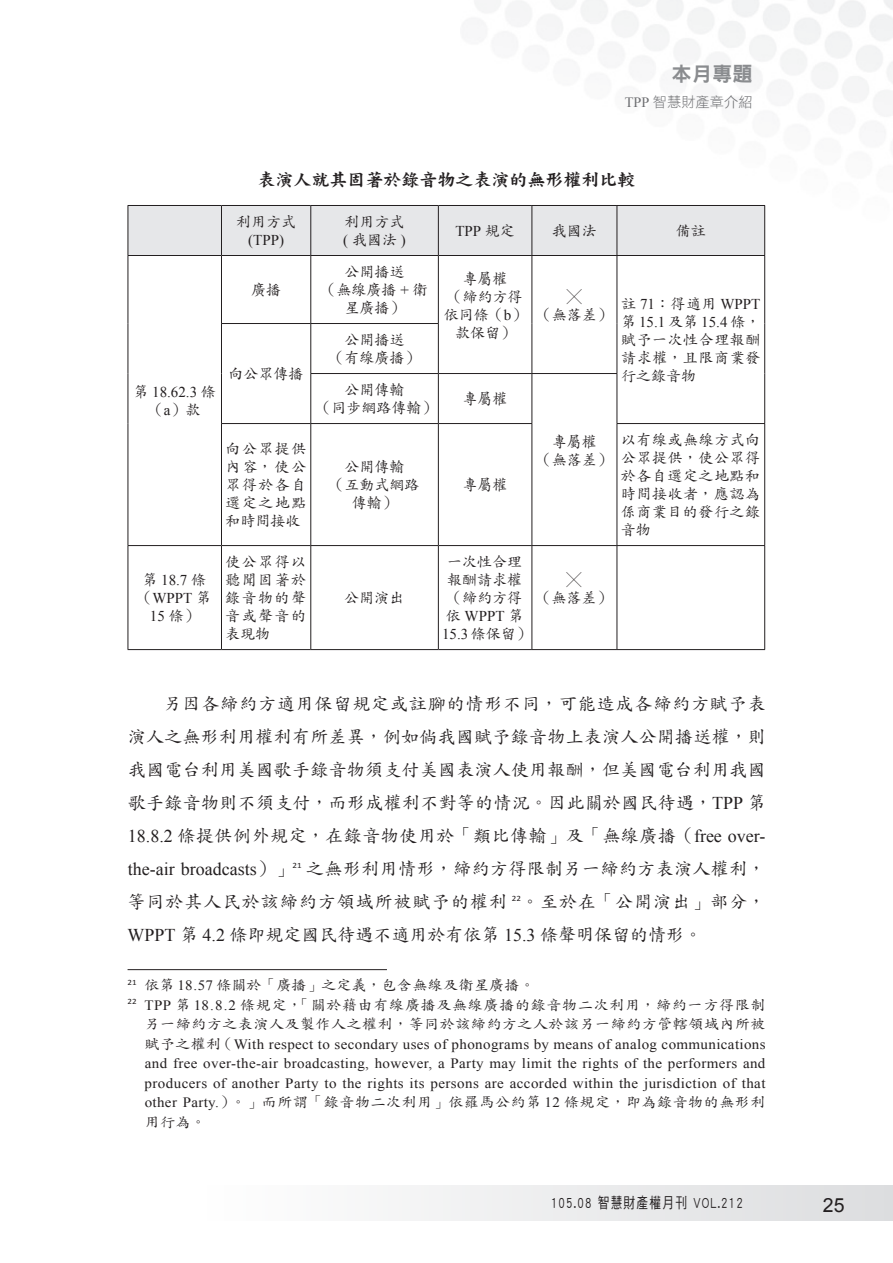
<style>
.page{position:relative;width:893px;height:1263px;background:#fff}
.page>*{position:absolute;margin:0;border:0;box-sizing:border-box;transform-origin:0 0}
.t1{font:20.25px "DF Hei Std W9";color:#8a8c8f}
.t2{font:19.5px "Arial";color:#231f20}
.t3{font:18px/33px "DF Kai Shu Std W5";color:#231f20;text-align:justify}
.t4{font:18px "DF Kai Shu Std W9";color:#231f20}
.t5{font:15px/18px "DF Kai Shu Std W5";color:#231f20;text-align:center}
.t6{font:15px/18px "Times New Roman";color:#231f20}
.t7{font:15px "DF Hei Std W5";letter-spacing:.1em;color:#231f20;scale:.78 1}
.t8{font:15px/18px "DF Kai Shu Std W5";letter-spacing:.035em;color:#231f20}
.t9{font:14.25px/19.5px "Times New Roman";letter-spacing:.03em;color:#231f20;text-align:justify;scale:1.05 1}
.t10{font:14.25px/19.5px "DF Kai Shu Std W5";letter-spacing:.035em;color:#231f20;scale:1.05 1}
.t11{font:14.25px "DF Hei Std W3";color:#6c6d70}
.s1{font-family:"Times New Roman"}
.s2{font-family:"DF Kai Shu Std W5"}
</style>
<div class="page">
<div style="left:207px;top:1185px;width:686px;height:36px;background:linear-gradient(to right,#fefefe,#dcdddf)"></div>
<div style="left:129px;top:206px;width:635px;height:49px;background:#e6e7e9"></div>
<hr style="left:128px;top:205px;width:93px;height:1px;background:#231f20">
<hr style="left:128px;top:206px;width:1px;height:49px;background:#231f20">
<hr style="left:221px;top:205px;width:90px;height:1px;background:#231f20">
<hr style="left:221px;top:206px;width:1px;height:49px;background:#231f20">
<hr style="left:311px;top:205px;width:127px;height:1px;background:#231f20">
<hr style="left:310px;top:206px;width:1px;height:49px;background:#231f20">
<hr style="left:438px;top:205px;width:94px;height:1px;background:#231f20">
<hr style="left:438px;top:206px;width:1px;height:49px;background:#231f20">
<hr style="left:532px;top:205px;width:85px;height:1px;background:#231f20">
<hr style="left:531px;top:206px;width:1px;height:49px;background:#231f20">
<hr style="left:617px;top:205px;width:148px;height:1px;background:#231f20">
<hr style="left:617px;top:206px;width:1px;height:49px;background:#231f20">
<hr style="left:764px;top:206px;width:1px;height:49px;background:#231f20">
<hr style="left:128px;top:255px;width:93px;height:1px;background:#231f20">
<hr style="left:128px;top:256px;width:1px;height:67px;background:#231f20">
<hr style="left:128px;top:323px;width:1px;height:50px;background:#231f20">
<hr style="left:128px;top:373px;width:1px;height:50px;background:#231f20">
<hr style="left:128px;top:423px;width:1px;height:122px;background:#231f20">
<hr style="left:221px;top:255px;width:90px;height:1px;background:#231f20">
<hr style="left:221px;top:256px;width:1px;height:67px;background:#231f20">
<hr style="left:311px;top:255px;width:127px;height:1px;background:#231f20">
<hr style="left:310px;top:256px;width:1px;height:67px;background:#231f20">
<hr style="left:438px;top:255px;width:94px;height:1px;background:#231f20">
<hr style="left:438px;top:256px;width:1px;height:67px;background:#231f20">
<hr style="left:532px;top:255px;width:85px;height:1px;background:#231f20">
<hr style="left:531px;top:256px;width:1px;height:67px;background:#231f20">
<hr style="left:531px;top:323px;width:1px;height:50px;background:#231f20">
<hr style="left:617px;top:255px;width:148px;height:1px;background:#231f20">
<hr style="left:617px;top:256px;width:1px;height:67px;background:#231f20">
<hr style="left:764px;top:256px;width:1px;height:67px;background:#231f20">
<hr style="left:617px;top:323px;width:1px;height:50px;background:#231f20">
<hr style="left:764px;top:323px;width:1px;height:50px;background:#231f20">
<hr style="left:764px;top:373px;width:1px;height:50px;background:#231f20">
<hr style="left:221px;top:323px;width:90px;height:1px;background:#231f20">
<hr style="left:221px;top:324px;width:1px;height:49px;background:#231f20">
<hr style="left:221px;top:373px;width:1px;height:50px;background:#231f20">
<hr style="left:311px;top:323px;width:128px;height:1px;background:#231f20">
<hr style="left:310px;top:324px;width:1px;height:49px;background:#231f20">
<hr style="left:438px;top:324px;width:1px;height:49px;background:#231f20">
<hr style="left:310px;top:373px;width:128px;height:1px;background:#231f20">
<hr style="left:310px;top:374px;width:1px;height:49px;background:#231f20">
<hr style="left:438px;top:373px;width:94px;height:1px;background:#231f20">
<hr style="left:438px;top:374px;width:1px;height:49px;background:#231f20">
<hr style="left:532px;top:373px;width:85px;height:1px;background:#231f20">
<hr style="left:531px;top:374px;width:1px;height:49px;background:#231f20">
<hr style="left:617px;top:374px;width:1px;height:49px;background:#231f20">
<hr style="left:221px;top:423px;width:90px;height:1px;background:#231f20">
<hr style="left:221px;top:424px;width:1px;height:121px;background:#231f20">
<hr style="left:311px;top:423px;width:127px;height:1px;background:#231f20">
<hr style="left:310px;top:424px;width:1px;height:121px;background:#231f20">
<hr style="left:438px;top:423px;width:94px;height:1px;background:#231f20">
<hr style="left:438px;top:424px;width:1px;height:121px;background:#231f20">
<hr style="left:531px;top:424px;width:1px;height:121px;background:#231f20">
<hr style="left:617px;top:423px;width:148px;height:1px;background:#231f20">
<hr style="left:617px;top:424px;width:1px;height:121px;background:#231f20">
<hr style="left:764px;top:424px;width:1px;height:121px;background:#231f20">
<hr style="left:128px;top:545px;width:93px;height:1px;background:#231f20">
<hr style="left:128px;top:546px;width:1px;height:103px;background:#231f20">
<hr style="left:221px;top:545px;width:90px;height:1px;background:#231f20">
<hr style="left:221px;top:546px;width:1px;height:103px;background:#231f20">
<hr style="left:311px;top:545px;width:127px;height:1px;background:#231f20">
<hr style="left:310px;top:546px;width:1px;height:103px;background:#231f20">
<hr style="left:438px;top:545px;width:94px;height:1px;background:#231f20">
<hr style="left:438px;top:546px;width:1px;height:103px;background:#231f20">
<hr style="left:532px;top:545px;width:85px;height:1px;background:#231f20">
<hr style="left:531px;top:546px;width:1px;height:103px;background:#231f20">
<hr style="left:617px;top:545px;width:148px;height:1px;background:#231f20">
<hr style="left:617px;top:546px;width:1px;height:103px;background:#231f20">
<hr style="left:764px;top:546px;width:1px;height:103px;background:#231f20">
<hr style="left:128px;top:649px;width:93px;height:1px;background:#231f20">
<hr style="left:221px;top:649px;width:90px;height:1px;background:#231f20">
<hr style="left:311px;top:649px;width:127px;height:1px;background:#231f20">
<hr style="left:438px;top:649px;width:94px;height:1px;background:#231f20">
<hr style="left:532px;top:649px;width:85px;height:1px;background:#231f20">
<hr style="left:617px;top:649px;width:148px;height:1px;background:#231f20">
<hr style="left:128px;top:969px;width:259px;height:1px;background:#231f20">
<p class="t1" style="left:672px;top:63px;width:82px">本月專題</p>
<p class="t11" style="left:625px;top:94px;width:129px"><span class="s1">TPP</span> 智慧財產章介紹</p>
<p class="t6" style="left:133px;top:383px;width:84px"><span class="s2">第</span> 18.62.3 <span class="s2">條</span></p>
<p class="t5" style="left:149px;top:400px;width:53px">（<span class="s1">a</span>）款</p>
<p class="t6" style="left:137px;top:571px;width:75px;text-align:center"><span class="s2">第</span> 18.7 <span class="s2">條（</span>WPPT <span class="s2">第<br></span>15 <span class="s2">條）</span></p>
<p class="t4" style="left:257px;top:169px;width:379px">表演人就其固著於錄音物之表演的無形權利比較</p>
<p class="t5" style="left:236px;top:212px;width:61px">利用方式</p>
<p class="t6" style="left:248px;top:231px;width:37px">(TPP)</p>
<p class="t5" style="left:343px;top:212px;width:64px;text-align:left">利用方式<span class="s1">(</span> 我國法 <span class="s1">)</span></p>
<p class="t6" style="left:455px;top:222px;width:61px">TPP <span class="s2">規定</span></p>
<p class="t5" style="left:552px;top:221px;width:46px">我國法</p>
<p class="t5" style="left:676px;top:221px;width:31px">備註</p>
<p class="t5" style="left:322px;top:262px;width:107px">公開播送<br>（無線廣播 <span class="s1">+</span> 衛星廣播）</p>
<p class="t5" style="left:444px;top:269px;width:84px">專屬權<br>（締約方得依同條（<span class="s1">b</span>）款保留）</p>
<p class="t5" style="left:251px;top:280px;width:31px">廣播</p>
<p class="t5" style="left:537px;top:287px;width:76px">╳<br>（無落差）</p>
<p class="t6" style="left:621px;top:295px;width:141px"><span class="s2">註</span> 71<span class="s2">：得適用</span> WPPT<span class="s2">第</span> 15.1 <span class="s2">及第</span> 15.4 <span class="s2">條，</span></p>
<p class="t8" style="left:621px;top:330px;width:141px">賦予一次性合理報酬請求權，且限商業發</p>
<p class="t5" style="left:329px;top:330px;width:91px">公開播送<br>（有線廣播）</p>
<p class="t5" style="left:316px;top:380px;width:121px">公開傳輸<br>（同步網路傳輸）</p>
<p class="t5" style="left:463px;top:389px;width:46px">專屬權</p>
<p class="t5" style="left:229px;top:364px;width:76px">向公眾傳播</p>
<p class="t5" style="left:621px;top:366px;width:76px">行之錄音物</p>
<p class="t5" style="left:226px;top:439px;width:82px;text-align:justify">向公眾提供內容，使公眾得於各自選定之地點和時間接收</p>
<p class="t5" style="left:225px;top:552px;width:82px;text-align:justify">使公眾得以聽聞固著於錄音物的聲音或聲音的表現物</p>
<p class="t5" style="left:329px;top:457px;width:92px">公開傳輸<br>（互動式網路傳輸）</p>
<p class="t5" style="left:344px;top:588px;width:62px">公開演出</p>
<p class="t5" style="left:462px;top:475px;width:47px">專屬權</p>
<p class="t5" style="left:447px;top:552px;width:76px;text-align:justify">一次性合理報酬請求權（締約方得</p>
<p class="t6" style="left:442px;top:607px;width:90px"><span class="s2">依</span> WPPT <span class="s2">第<br></span>15.3 <span class="s2">條保留）</span></p>
<p class="t5" style="left:537px;top:432px;width:76px">專屬權<br>（無落差）</p>
<p class="t5" style="left:536px;top:570px;width:76px">╳<br>（無落差）</p>
<p class="t5" style="left:621px;top:430px;width:141px;text-align:justify">以有線或無線方式向公眾提供，使公眾得於各自選定之地點和時間接收者，應認為係商業目的發行之錄音物</p>
<p class="t3" style="left:128px;top:686px;width:640px;text-indent:36px">另因各締約方適用保留規定或註腳的情形不同，可能造成各締約方賦予表演人之無形利用權利有所差異，例如倘我國賦予錄音物上表演人公開播送權，則我國電台利用美國歌手錄音物須支付美國表演人使用報酬，但美國電台利用我國歌手錄音物則不須支付，而形成權利不對等的情況。因此關於國民待遇，<span class="s1">TPP</span> 第<span class="s1">18.8.2</span> 條提供例外規定，在錄音物使用於「類比傳輸」及「無線廣播（<span class="s1">free over&shy;the-air broadcasts</span>）」<sup>21</sup> 之無形利用情形，締約方得限制另一締約方表演人權利，等同於其人民於該締約方領域所被賦予的權利 <sup>22</sup>。至於在「公開演出」部分，<span class="s1">WPPT</span> 第 <span class="s1">4.2</span> 條即規定國民待遇不適用於有依第 <span class="s1">15.3</span> 條聲明保留的情形。</p>
<p class="t10" style="left:128px;top:975px;width:389px"><sup>21</sup> 依第 <span class="s1">18.57</span> 條關於「廣播」之定義，包含無線及衛星廣播。</p>
<p class="t10" style="left:128px;top:994px;width:609px"><sup>22</sup> <span class="s1">TPP</span> 第 <span class="s1">18.8.2</span> 條規定，「關於藉由有線廣播及無線廣播的錄音物二次利用，締約一方得限制</p>
<p class="t10" style="left:145px;top:1014px;width:593px">另一締約方之表演人及製作人之權利，等同於該締約方之人於該另一締約方管轄領域內所被</p>
<p class="t9" style="left:145px;top:1034px;width:593px"><span class="s2">賦予之權利（</span>With respect to secondary uses of phonograms by means of analog communications and free over-the-air broadcasting, however, a Party may limit the rights of the performers and producers of another Party to the rights its persons are accorded within the jurisdiction of that</p>
<p class="t10" style="left:145px;top:1092px;width:593px"><span class="s1">other Party.</span>）。」而所謂「錄音物二次利用」依羅馬公約第 <span class="s1">12</span> 條規定，即為錄音物的無形利用行為。</p>
<p class="t7" style="left:551px;top:1194px;width:248px">105.08 智慧財產權月刊 VOL.212</p>
<p class="t2" style="left:823px;top:1192px;width:23px">25</p>
</div>
